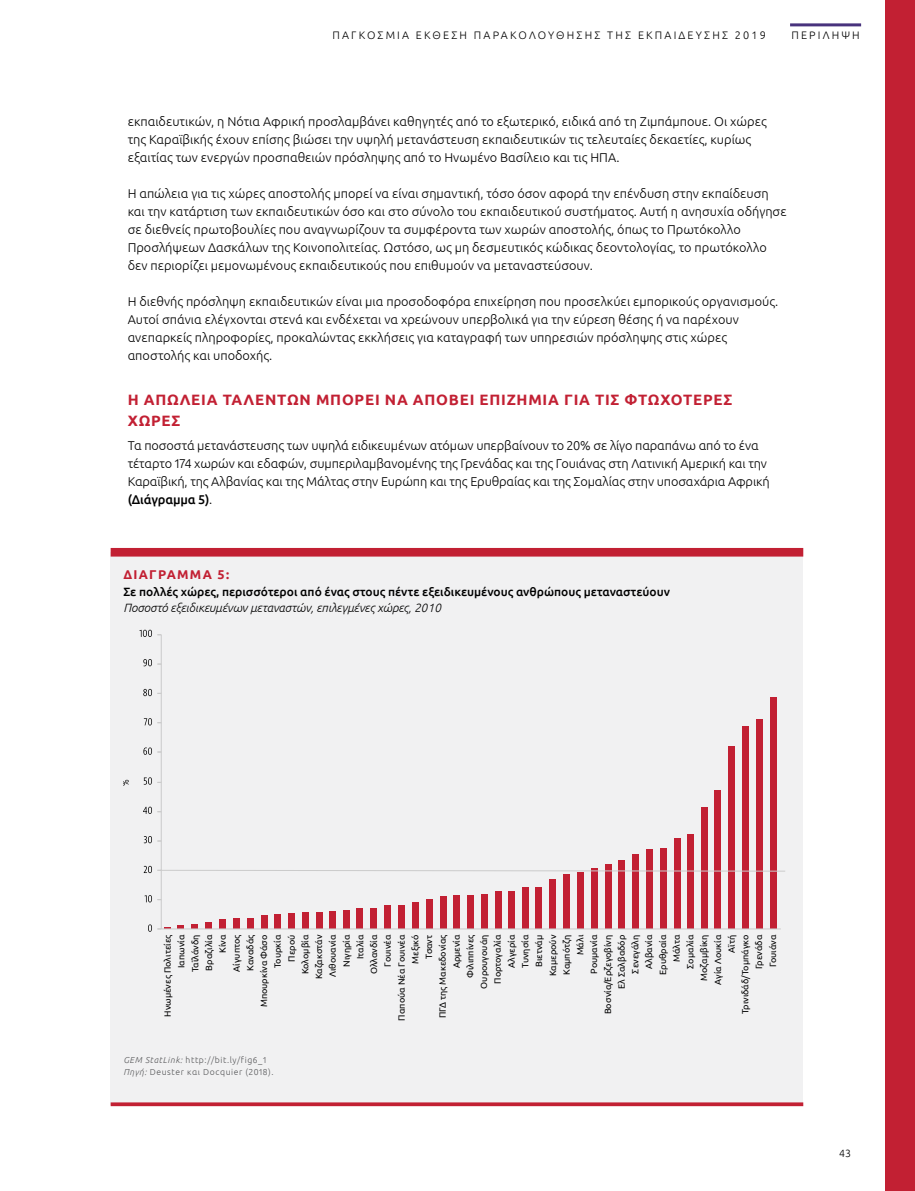
<style>
.page{position:relative;width:915px;height:1191px;background:#fff}
.page>*{position:absolute;margin:0;border:0;box-sizing:border-box;transform-origin:0 0}
.t1{font:700 15px "Ubuntu";letter-spacing:.05em;color:#c22033}
.t2{font:300 12.75px/18px "Ubuntu";color:#000}
.t3{font:700 12.75px "Ubuntu";letter-spacing:.1em;color:#c22033}
.t4{font:500 12px "Ubuntu";color:#000}
.t5{font:italic 300 12px "Ubuntu";color:#000}
.t6{font:300 10.8px "Ubuntu";letter-spacing:.2em;color:#000}
.t7{font:300 10.5px "Ubuntu";color:#000}
.t8{font:9px/13.8px "Ubuntu";color:#000;text-align:right}
.t9{font:300 8.7px/12px "Ubuntu";letter-spacing:.07em;color:#58595b}
.s1{font-weight:500}
.s2{font-style:italic}
</style>
<div class="page">
<div style="left:884px;top:0;width:30px;height:1191px;background:#c22033"></div>
<hr style="left:789px;top:23px;width:71px;height:3px;background:#48337d">
<div style="left:111px;top:552px;width:692px;height:552px;background:#f1f1f2"></div>
<div style="left:111px;top:548px;width:692px;height:8px;background:#c22033"></div>
<svg style="left:111px;top:1102px;width:692px;height:4px;background:#c63547"></svg>
<div style="left:769px;top:697px;width:7px;height:231px;background:#c22033"></div>
<div style="left:756px;top:719px;width:6px;height:209px;background:#c22033"></div>
<div style="left:742px;top:725px;width:6px;height:203px;background:#c22033"></div>
<div style="left:728px;top:746px;width:6px;height:182px;background:#c22033"></div>
<div style="left:714px;top:790px;width:7px;height:138px;background:#c22033"></div>
<div style="left:701px;top:807px;width:6px;height:121px;background:#c22033"></div>
<div style="left:687px;top:834px;width:6px;height:94px;background:#c22033"></div>
<div style="left:674px;top:838px;width:6px;height:90px;background:#c22033"></div>
<div style="left:660px;top:848px;width:6px;height:80px;background:#c22033"></div>
<div style="left:646px;top:849px;width:6px;height:79px;background:#c22033"></div>
<div style="left:632px;top:854px;width:6px;height:74px;background:#c22033"></div>
<div style="left:618px;top:860px;width:6px;height:68px;background:#c22033"></div>
<div style="left:604px;top:864px;width:7px;height:64px;background:#c22033"></div>
<div style="left:591px;top:868px;width:6px;height:60px;background:#c22033"></div>
<div style="left:577px;top:872px;width:7px;height:56px;background:#c22033"></div>
<div style="left:563px;top:874px;width:7px;height:54px;background:#c22033"></div>
<div style="left:549px;top:878px;width:7px;height:50px;background:#c22033"></div>
<div style="left:535px;top:887px;width:7px;height:41px;background:#c22033"></div>
<div style="left:522px;top:887px;width:6px;height:41px;background:#c22033"></div>
<div style="left:508px;top:890px;width:6px;height:38px;background:#c22033"></div>
<div style="left:495px;top:890px;width:6px;height:38px;background:#c22033"></div>
<div style="left:481px;top:894px;width:6px;height:34px;background:#c22033"></div>
<div style="left:467px;top:895px;width:6px;height:33px;background:#c22033"></div>
<div style="left:453px;top:895px;width:6px;height:33px;background:#c22033"></div>
<div style="left:440px;top:896px;width:6px;height:32px;background:#c22033"></div>
<div style="left:426px;top:899px;width:6px;height:29px;background:#c22033"></div>
<div style="left:412px;top:902px;width:7px;height:26px;background:#c22033"></div>
<div style="left:398px;top:905px;width:7px;height:23px;background:#c22033"></div>
<div style="left:384px;top:905px;width:7px;height:23px;background:#c22033"></div>
<div style="left:370px;top:908px;width:7px;height:20px;background:#c22033"></div>
<div style="left:356px;top:908px;width:7px;height:20px;background:#c22033"></div>
<div style="left:343px;top:910px;width:6px;height:18px;background:#c22033"></div>
<div style="left:329px;top:911px;width:7px;height:17px;background:#c22033"></div>
<div style="left:316px;top:912px;width:6px;height:16px;background:#c22033"></div>
<div style="left:302px;top:912px;width:6px;height:16px;background:#c22033"></div>
<div style="left:288px;top:913px;width:6px;height:15px;background:#c22033"></div>
<div style="left:274px;top:914px;width:6px;height:14px;background:#c22033"></div>
<div style="left:261px;top:915px;width:6px;height:13px;background:#c22033"></div>
<div style="left:247px;top:918px;width:6px;height:10px;background:#c22033"></div>
<div style="left:233px;top:918px;width:7px;height:10px;background:#c22033"></div>
<div style="left:219px;top:919px;width:7px;height:9px;background:#c22033"></div>
<svg style="left:206px;top:922px;width:6px;height:6px"></svg>
<svg style="left:192px;top:924px;width:6px;height:4px"></svg>
<svg style="left:178px;top:925px;width:6px;height:3px"></svg>
<hr style="left:161px;top:635px;width:1px;height:294px;background:#cbcbcb">
<hr style="left:161px;top:928px;width:619px;height:1px;background:#cbcbcb">
<svg style="left:148px;top:924px;width:23px;height:7px"></svg>
<svg style="left:145px;top:895px;width:16px;height:7px"></svg>
<svg style="left:144px;top:836px;width:17px;height:7px"></svg>
<svg style="left:143px;top:806px;width:18px;height:8px"></svg>
<svg style="left:144px;top:777px;width:17px;height:7px"></svg>
<svg style="left:143px;top:747px;width:18px;height:8px"></svg>
<svg style="left:144px;top:718px;width:17px;height:7px"></svg>
<svg style="left:143px;top:689px;width:18px;height:7px"></svg>
<svg style="left:143px;top:659px;width:18px;height:7px"></svg>
<svg style="left:139px;top:629px;width:22px;height:8px"></svg>
<svg style="left:123px;top:780px;width:6px;height:5px"></svg>
<svg style="left:144px;top:866px;width:641px;height:7px"></svg>
<p class="t6" style="left:332px;top:28px;width:435px">ΠΑΓΚΟΣΜΙΑ ΕΚΘΕΣΗ ΠΑΡΑΚΟΛΟΥΘΗΣΗΣ ΤΗΣ ΕΚΠΑΙΔΕΥΣΗΣ 2019</p>
<p class="t6" style="left:791px;top:28px;width:70px">ΠΕΡΙΛΗΨΗ</p>
<p class="t2" style="left:128px;top:112px;width:640px">εκπαιδευτικών, η Νότια Αφρική προσλαμβάνει καθηγητές από το εξωτερικό, ειδικά από τη Ζιμπάμπουε. Οι χώρες της Καραϊβικής έχουν επίσης βιώσει την υψηλή μετανάστευση εκπαιδευτικών τις τελευταίες δεκαετίες, κυρίως εξαιτίας των ενεργών προσπαθειών πρόσληψης από το Ηνωμένο Βασίλειο και τις ΗΠΑ.</p>
<p class="t2" style="left:128px;top:184px;width:660px">Η απώλεια για τις χώρες αποστολής μπορεί να είναι σημαντική, τόσο όσον αφορά την επένδυση στην εκπαίδευση και την κατάρτιση των εκπαιδευτικών όσο και στο σύνολο του εκπαιδευτικού συστήματος. Αυτή η ανησυχία οδήγησε σε διεθνείς πρωτοβουλίες που αναγνωρίζουν τα συμφέροντα των χωρών αποστολής, όπως το Πρωτόκολλο Προσλήψεων Δασκάλων της Κοινοπολιτείας. Ωστόσο, ως μη δεσμευτικός κώδικας δεοντολογίας, το πρωτόκολλο δεν περιορίζει μεμονωμένους εκπαιδευτικούς που επιθυμούν να μεταναστεύσουν.</p>
<p class="t2" style="left:128px;top:292px;width:652px">Η διεθνής πρόσληψη εκπαιδευτικών είναι μια προσοδοφόρα επιχείρηση που προσελκύει εμπορικούς οργανισμούς.<br>Αυτοί σπάνια ελέγχονται στενά και ενδέχεται να χρεώνουν υπερβολικά για την εύρεση θέσης ή να παρέχουν ανεπαρκείς πληροφορίες, προκαλώντας εκκλήσεις για καταγραφή των υπηρεσιών πρόσληψης στις χώρες αποστολής και υποδοχής.</p>
<p class="t1" style="left:128px;top:390px;width:361px">Η απώλεια ταλέντων μπο ρεί να απο βεί επι</p>
<p class="t1" style="left:506px;top:390px;width:227px">ζή μια για τις φτωχότερες</p>
<p class="t1" style="left:128px;top:411px;width:54px">χώρες</p>
<p class="t2" style="left:128px;top:436px;width:643px">Τα ποσοστά μετανάστευσης των υψηλά ειδικευμένων ατόμων υπερβαίνουν το 20% σε λίγο παραπάνω από το ένα τέταρτο 174 χωρών και εδαφών, συμπεριλαμβανομένης της Γρενάδας και της Γουιάνας στη Λατινική Αμερική και την Καραϊβική, της Αλβανίας και της Μάλτας στην Ευρώπη και της Ερυθραίας και της Σομαλίας στην υποσαχάρια Αφρική <span class="s1">(Διάγραμμα 5)</span>.</p>
<p class="t3" style="left:123px;top:567px;width:19px">Διάγ</p>
<p class="t3" style="left:158px;top:567px;width:72px">ραμμα 5:</p>
<p class="t4" style="left:123px;top:584px;width:548px">Σε πολλές χώρες, περισσότεροι από ένας στους πέντε εξειδικευμένους ανθρώπους μεταναστεύουν</p>
<p class="t5" style="left:123px;top:600px;width:319px">Ποσοστό εξειδικευμένων μεταναστών, επιλεγμένες χώρες, 2010</p>
<p class="t8" style="left:160px;top:1020px;width:87px;rotate:-90deg">Ηνωμένες Πολιτείες<br>Ιαπωνία<br>Ταϊλάνδη<br>Βραζιλία<br>Κίνα<br>Αίγυπτος<br>Καναδάς<br>Μπουρκίνα Φάσο<br>Τουρκία<br>Περού<br>Κολομβία<br>Καζακστάν<br>Λιθουανία<br>Νιγηρία<br>Ιταλία<br>Ολλανδία<br>Γουινέα<br>Παπούα Νέα Γουινέα<br>Μεξικό<br>Τσαντ<br>ΠΓΔ της Μακεδονίας<br>Αρμενία<br>Φιλιππίνες<br>Ουρουγουάη<br>Πορτογαλία<br>Αλγερία<br>Τυνησία<br>Βιετνάμ<br>Καμερούν<br>Καμπότζη<br>Μάλι<br>Ρουμανία<br>Βοσνία/Ερζεγοβίνη<br>Ελ Σαλβαδόρ<br>Σενεγάλη<br>Αλβανία<br>Ερυθραία<br>Μάλτα<br>Σομαλία<br>Μοζαμβίκη<br>Αγία Λουκία<br>Αϊτή<br>Τρινιδάδ/Τομπάγκο<br>Γρενάδα<br>Γουιάνα</p>
<p class="t9" style="left:123px;top:1054px;width:152px"><span class="s2">GEM StatLink:</span> http://bit.ly/fig6_1<br><span class="s2">Πηγή:</span> Deuster και Docquier (2018).</p>
<p class="t7" style="left:839px;top:1146px;width:13px">43</p>
</div>
